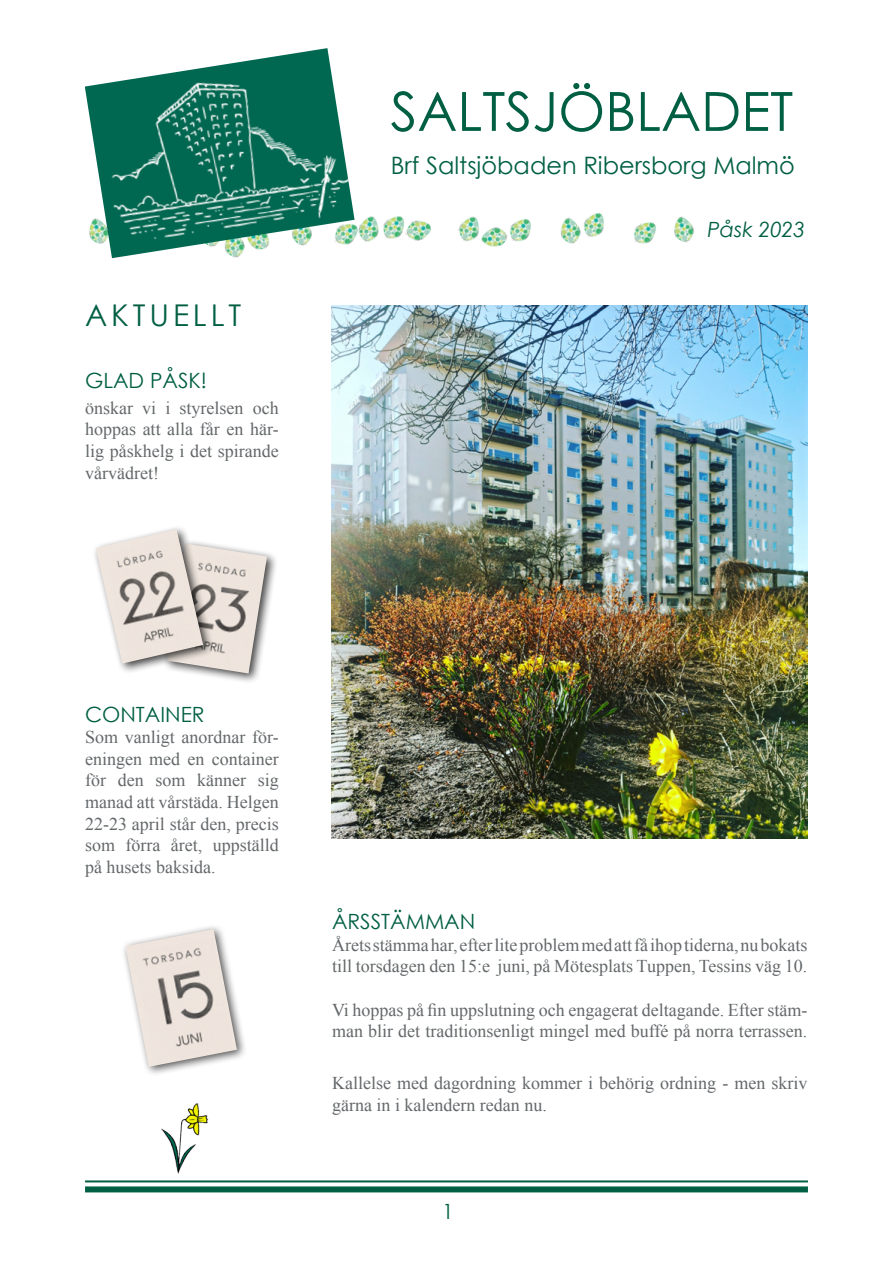
<style>
.page{position:relative;width:893px;height:1263px;background:#fff}
.page>*{position:absolute;margin:0;border:0;box-sizing:border-box;transform-origin:0 0}
.t1{font:54px "Century Gothic";color:#005f43}
.t2{font:30px "Century Gothic";letter-spacing:.13em;color:#005f43}
.t3{font:24px "Century Gothic";color:#005f43}
.t4{font:21px "Century Gothic";color:#005f43}
.t5{font:italic 21px "Century Gothic";color:#005f43}
.t6{font:18px/21.6px "Times New Roman";color:#64686a}
</style>
<div class="page">
<img style="left:331px;top:305px;width:476px;height:533px">
<hr style="left:85px;top:1180px;width:723px;height:2px;background:#005f43">
<div style="left:85px;top:1186px;width:723px;height:6px;background:#005f43"></div>
<div style="left:121px;top:923px;width:127px;height:154px;background:#000;opacity:.68"></div>
<img style="left:125px;top:929px;width:112px;height:138px">
<div style="left:162px;top:539px;width:116px;height:145px;background:#000;opacity:.75"></div>
<img style="left:214px;top:543px;width:53px;height:130px">
<div style="left:91px;top:525px;width:123px;height:150px;background:#000;opacity:.75"></div>
<img style="left:96px;top:529px;width:107px;height:135px">
<img style="left:673px;top:216px;width:21px;height:27px">
<img style="left:161px;top:1103px;width:48px;height:71px">
<img style="left:634px;top:222px;width:22px;height:22px">
<img style="left:584px;top:213px;width:20px;height:24px">
<img style="left:560px;top:217px;width:24px;height:27px">
<img style="left:510px;top:219px;width:21px;height:23px">
<img style="left:485px;top:227px;width:23px;height:20px">
<img style="left:458px;top:216px;width:27px;height:28px">
<img style="left:411px;top:220px;width:20px;height:21px">
<img style="left:383px;top:216px;width:28px;height:23px">
<img style="left:363px;top:216px;width:16px;height:26px">
<img style="left:355px;top:222px;width:8px;height:18px">
<img style="left:85px;top:48px;width:270px;height:210px">
<h2 class="t2" style="left:85px;top:294px;width:158px">AKTUELLT</h2>
<p class="t4" style="left:85px;top:366px;width:124px">GLAD PÅSK!</p>
<p class="t6" style="left:85px;top:397px;width:195px;text-align:justify">önskar vi i styrelsen och hoppas att alla får en här&shy;lig påskhelg i det spirande vårvädret!</p>
<h1 class="t1" style="left:390px;top:74px;width:404px">SALTSJÖBLADET</h1>
<h3 class="t3" style="left:391px;top:148px;width:405px">Brf Saltsjöbaden Ribersborg Malmö</h3>
<p class="t5" style="left:707px;top:216px;width:99px">Påsk 2023</p>
<p class="t4" style="left:85px;top:699px;width:121px">CONTAINER</p>
<p class="t6" style="left:85px;top:726px;width:195px;text-align:justify">Som vanligt anordnar för&shy;eningen med en container för den som känner sig manad att vårstäda. Helgen 22-23 april står den, precis som förra året, uppställd på husets baksida.</p>
<p class="t4" style="left:332px;top:907px;width:145px">ÅRSSTÄMMAN</p>
<p class="t6" style="left:332px;top:934px;width:477px">Årets stämma har, efter lite problem med att få ihop tiderna, nu bokats till torsdagen den 15:e juni, på Mötesplats Tuppen, Tessins väg 10.</p>
<p class="t6" style="left:332px;top:998px;width:477px">Vi hoppas på fin uppslutning och engagerat deltagande. Efter stäm&shy;man blir det traditionsenligt mingel med buffé på norra terrassen.</p>
<p class="t6" style="left:332px;top:1072px;width:477px">Kallelse med dagordning kommer i behörig ordning - men skriv gärna in i kalendern redan nu.</p>
<p class="t4" style="left:442px;top:1197px;width:13px">1</p>
</div>
